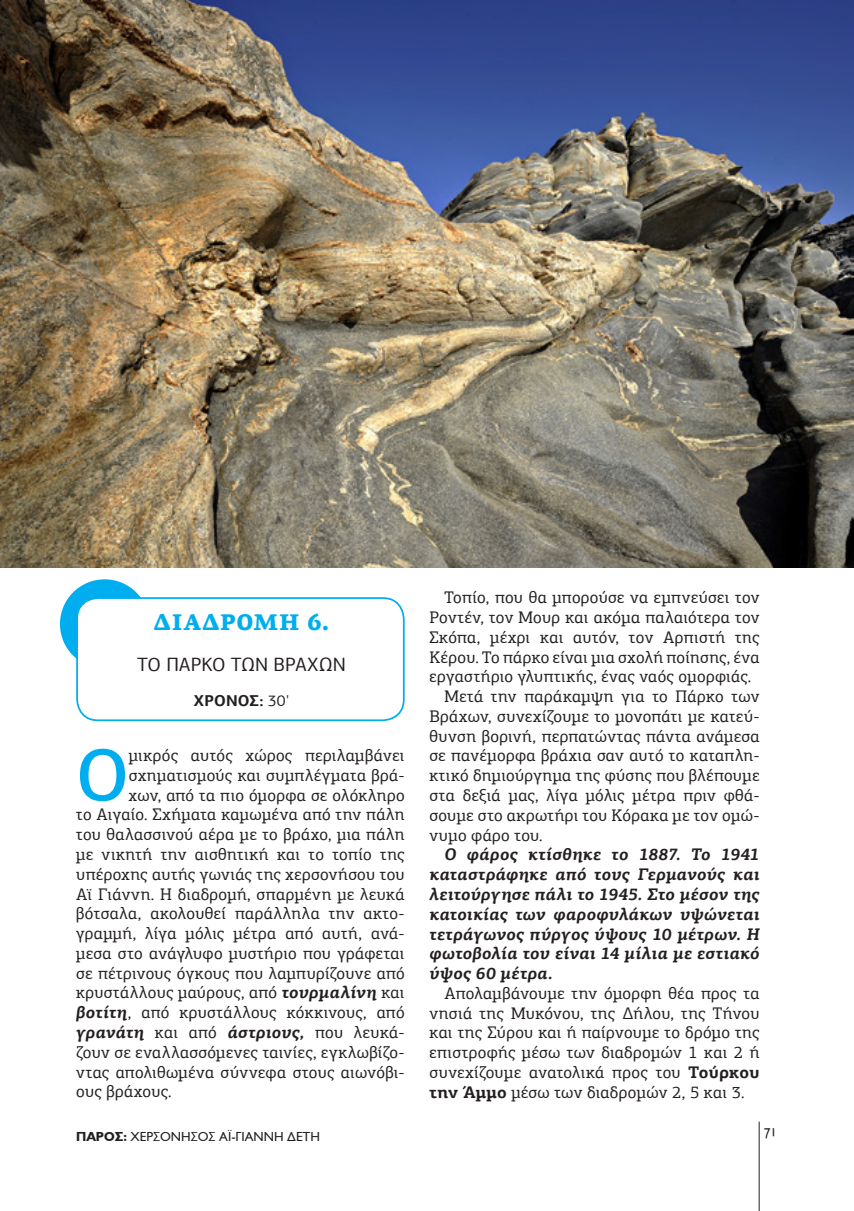
<style>
.page{position:relative;width:854px;height:1211px;background:#fff}
.page>*{position:absolute;margin:0;border:0;box-sizing:border-box;transform-origin:0 0}
.t1{font:500 74.38px "PF Agora Slab Pro";color:#00aeef}
.t2{font:900 22.75px "PF Agora Serif Pro";letter-spacing:.02em;color:#00aeef}
.t3{font:19.25px "PF Agora Sans Pro";letter-spacing:.005em;color:#231f20}
.t4{font:16.8px/19.8px "PF Agora Slab Pro";letter-spacing:.015em;color:#231f20;text-align:justify}
.t5{font:italic 700 16.8px/19.8px "PF Agora Slab Pro";letter-spacing:.02em;color:#231f20;text-align:justify}
.t6{font:300 16.62px "Triplex Greek";color:#231f20}
.t7{font:700 15.75px "PF Agora Sans Pro";letter-spacing:.01em;color:#231f20}
.t8{font:13.12px "CF Jeckyl";color:#231f20}
.s1{font-weight:400}
.s2{font-weight:700;font-style:italic}
.s3{font-weight:400;font-style:normal}
.s4{font-weight:700}
</style>
<div class="page">
<hr style="left:758px;top:1121px;width:1px;height:89px;background:#231f20">
<div style="left:60px;top:579px;width:89px;height:89px;background:#00aeef;border-radius:50%"></div>
<div style="left:77px;top:598px;width:326px;height:122px;background:#fff;border-radius:21px"></div>
<div style="left:76px;top:597px;width:328px;height:124px;border:2px solid #00aeef;border-radius:21px"></div>
<img style="left:0;top:0;width:853px;height:567px">
<h2 class="t2" style="left:153px;top:608px;width:177px">ΔΙΑΔΡΟΜΗ 6.</h2>
<p class="t3" style="left:137px;top:652px;width:210px">ΤΟ ΠΑΡΚΟ ΤΩΝ ΒΡΑΧΩΝ</p>
<p class="t7" style="left:194px;top:690px;width:97px">ΧΡΟΝΟΣ: <span class="s1">30'</span></p>
<h1 class="t1" style="left:76px;top:729px;width:54px">Ο</h1>
<p class="t4" style="left:129px;top:745px;width:277px">μικρός αυτός χώρος περιλαμβάνει</p>
<p class="t4" style="left:129px;top:765px;width:277px">σχηματισμούς και συμπλέγματα βρά-</p>
<p class="t4" style="left:129px;top:785px;width:277px">χων, από τα πιο όμορφα σε ολόκληρο</p>
<p class="t4" style="left:76px;top:804px;width:330px">το Αιγαίο. Σχήματα καμωμένα από την πάλη</p>
<p class="t4" style="left:76px;top:824px;width:330px">του θαλασσινού αέρα με το βράχο, μια πάλη</p>
<p class="t4" style="left:76px;top:844px;width:330px">με νικητή την αισθητική και το τοπίο της</p>
<p class="t4" style="left:76px;top:864px;width:330px">υπέροχης αυτής γωνιάς της χερσονήσου του</p>
<p class="t4" style="left:76px;top:883px;width:330px">Αϊ Γιάννη. Η διαδρομή, σπαρμένη με λευκά</p>
<p class="t4" style="left:76px;top:903px;width:330px">βότσαλα, ακολουθεί παράλληλα την ακτο-</p>
<p class="t4" style="left:76px;top:923px;width:330px">γραμμή, λίγα μόλις μέτρα από αυτή, ανά-</p>
<p class="t4" style="left:76px;top:943px;width:330px">μεσα στο ανάγλυφο μυστήριο που γράφεται</p>
<p class="t4" style="left:76px;top:963px;width:330px">σε πέτρινους όγκους που λαμπυρίζουνε από</p>
<p class="t4" style="left:76px;top:982px;width:330px">κρυστάλλους μαύρους, από <span class="s2">τουρμαλίνη</span> και</p>
<p class="t4" style="left:76px;top:1002px;width:330px"><span class="s2">βοτίτη</span>, από κρυστάλλους κόκκινους, από</p>
<p class="t5" style="left:76px;top:1022px;width:330px">γρανάτη <span class="s3">και από</span> άστριους, <span class="s3">που λευκά-</span></p>
<p class="t4" style="left:76px;top:1042px;width:330px">ζουν σε εναλλασσόμενες ταινίες, εγκλωβίζο-</p>
<p class="t4" style="left:76px;top:1061px;width:330px">ντας απολιθωμένα σύννεφα στους αιωνόβι-</p>
<p class="t4" style="left:76px;top:1081px;width:97px">ους βράχους.</p>
<p class="t4" style="left:444px;top:587px;width:316px">Τοπίο, που θα μπορούσε να εμπνεύσει τον</p>
<p class="t4" style="left:429px;top:607px;width:331px">Ροντέν, τον Μουρ και ακόμα παλαιότερα τον</p>
<p class="t4" style="left:429px;top:627px;width:331px">Σκόπα, μέχρι και αυτόν, τον Αρπιστή της</p>
<p class="t4" style="left:429px;top:647px;width:331px">Κέρου. Το πάρκο είναι μια σχολή ποίησης, ένα</p>
<p class="t4" style="left:429px;top:666px;width:323px">εργαστήριο γλυπτικής, ένας ναός ομορφιάς.</p>
<p class="t4" style="left:444px;top:686px;width:316px">Μετά την παράκαμψη για το Πάρκο των</p>
<p class="t4" style="left:429px;top:706px;width:331px">Βράχων, συνεχίζουμε το μονοπάτι με κατεύ-</p>
<p class="t4" style="left:429px;top:726px;width:331px">θυνση βορινή, περπατώντας πάντα ανάμεσα</p>
<p class="t4" style="left:429px;top:745px;width:331px">σε πανέμορφα βράχια σαν αυτό το καταπλη-</p>
<p class="t4" style="left:429px;top:765px;width:331px">κτικό δημιούργημα της φύσης που βλέπουμε</p>
<p class="t4" style="left:429px;top:785px;width:331px">στα δεξιά μας, λίγα μόλις μέτρα πριν φθά-</p>
<p class="t4" style="left:429px;top:805px;width:331px">σουμε στο ακρωτήρι του Κόρακα με τον ομώ-</p>
<p class="t4" style="left:429px;top:825px;width:115px">νυμο φάρο του.</p>
<p class="t5" style="left:429px;top:844px;width:331px;text-indent:15px">Ο φάρος κτίσθηκε το 1887. Το 1941 καταστράφηκε από τους Γερμανούς και λειτούργησε πάλι το 1945. Στο μέσον της κατοικίας των φαροφυλάκων υψώνεται τετράγωνος πύργος ύψους 10 μέτρων. Η φωτοβολία του είναι 14 μίλια με εστιακό ύψος 60 μέτρα.</p>
<p class="t4" style="left:429px;top:983px;width:331px;text-indent:15px">Απολαμβάνουμε την όμορφη θέα προς τα νησιά της Μυκόνου, της Δήλου, της Τήνου και της Σύρου και ή παίρνουμε το δρόμο της επιστροφής μέσω των διαδρομών 1 και 2 ή συνεχίζουμε ανατολικά προς του <span class="s4">Τούρκου την Άμμο</span> μέσω των διαδρομών 2, 5 και 3.</p>
<p class="t8" style="left:76px;top:1127px;width:245px"><span class="s4">ΠΑΡΟΣ:</span> ΧΕΡΣΟΝΗΣΟΣ ΑΪ-ΓΙΑΝΝΗ ΔΕΤΗ</p>
<p class="t6" style="left:763px;top:1123px;width:13px">71</p>
</div>
